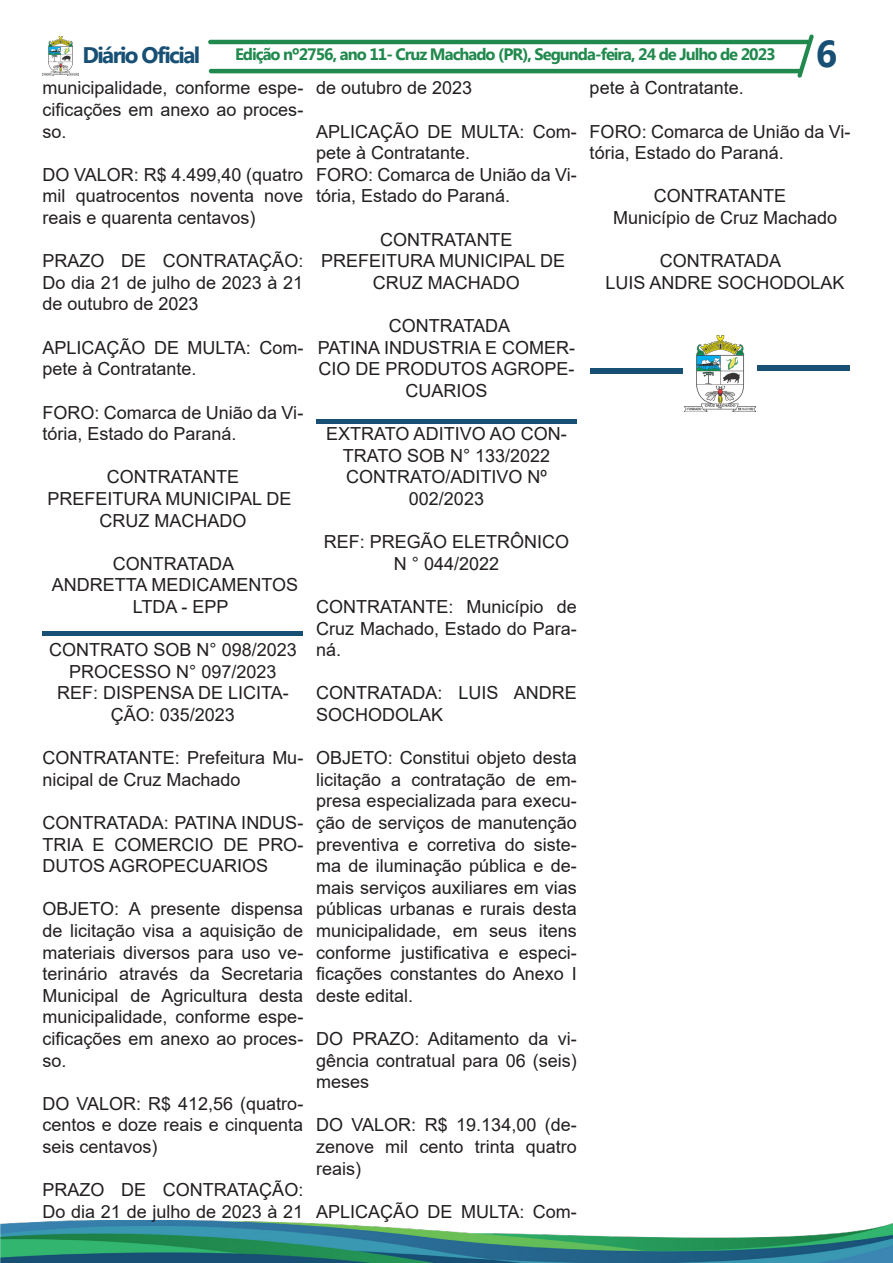
<style>
.page{position:relative;width:893px;height:1263px;background:#fff}
.page>*{position:absolute;margin:0;border:0;box-sizing:border-box;transform-origin:0 0}
.t1{font:700 37.5px "Myanmar Text";color:#175074}
.t2{font:700 22.5px "Myanmar Text";letter-spacing:-.07em;color:#175074}
.t3{font:18px/21.6px "Arial";color:#231f20;text-align:justify}
.t4{font:700 16.5px "Myanmar Text";letter-spacing:-.06em;color:#20894d}
</style>
<div class="page">
<hr style="left:208px;top:40px;width:602px;height:4px;background:#20894d;border-radius:2px">
<hr style="left:209px;top:69px;width:593px;height:4px;background:#20894d;border-radius:2px">
<img style="left:43px;top:37px;width:36px;height:38px">
<svg style="left:797px;top:34px;width:17px;height:44px"></svg>
<img style="left:0;top:1220px;width:893px;height:43px">
<svg style="left:590px;top:368px;width:93px;height:6px"></svg>
<img style="left:685px;top:336px;width:70px;height:75px">
<svg style="left:757px;top:365px;width:93px;height:6px"></svg>
<svg style="left:316px;top:419px;width:261px;height:4px"></svg>
<svg style="left:43px;top:631px;width:260px;height:5px"></svg>
<p class="t2" style="left:82px;top:42px;width:119px">Diário Oficial</p>
<p class="t4" style="left:235px;top:45px;width:542px">Edição nº2756, ano 11- Cruz Machado (PR), Segunda-feira, 24 de Julho de 2023</p>
<p class="t1" style="left:816px;top:32px;width:23px">6</p>
<p class="t3" style="left:590px;top:77px;width:156px">pete à Contratante.</p>
<p class="t3" style="left:590px;top:120px;width:262px">FORO: Comarca de União da Vi&shy;tória, Estado do Paraná.</p>
<p class="t3" style="left:654px;top:185px;width:134px">CONTRATANTE</p>
<p class="t3" style="left:613px;top:207px;width:226px">Município de Cruz Machado</p>
<p class="t3" style="left:660px;top:250px;width:123px">CONTRATADA</p>
<p class="t3" style="left:605px;top:272px;width:241px">LUIS ANDRE SOCHODOLAK</p>
<p class="t3" style="left:43px;top:77px;width:262px">municipalidade, conforme espe&shy;cificações em anexo ao proces&shy;so.</p>
<p class="t3" style="left:43px;top:164px;width:262px">DO VALOR: R$ 4.499,40 (quatro mil quatrocentos noventa nove reais e quarenta centavos)</p>
<p class="t3" style="left:43px;top:250px;width:262px">PRAZO DE CONTRATAÇÃO:<br>Do dia 21 de julho de 2023 à 21 de outubro de 2023</p>
<p class="t3" style="left:43px;top:336px;width:262px">APLICAÇÃO DE MULTA: Com&shy;pete à Contratante.</p>
<p class="t3" style="left:43px;top:401px;width:262px">FORO: Comarca de União da Vi&shy;tória, Estado do Paraná.</p>
<p class="t3" style="left:107px;top:466px;width:134px">CONTRATANTE</p>
<p class="t3" style="left:48px;top:488px;width:246px;text-align:center">PREFEITURA MUNICIPAL DE<br>CRUZ MACHADO</p>
<p class="t3" style="left:113px;top:552px;width:123px">CONTRATADA</p>
<p class="t3" style="left:52px;top:574px;width:248px">ANDRETTA MEDICAMENTOS</p>
<p class="t3" style="left:133px;top:596px;width:97px">LTDA - EPP</p>
<p class="t3" style="left:49px;top:639px;width:249px">CONTRATO SOB N° 098/2023</p>
<p class="t3" style="left:69px;top:660px;width:209px">PROCESSO N° 097/2023</p>
<p class="t3" style="left:57px;top:682px;width:233px;text-align:center">REF: DISPENSA DE LICITA-<br>ÇÃO: 035/2023</p>
<p class="t3" style="left:43px;top:747px;width:262px">CONTRATANTE: Prefeitura Mu&shy;nicipal de Cruz Machado</p>
<p class="t3" style="left:43px;top:812px;width:262px">CONTRATADA: PATINA INDUS-TRIA E COMERCIO DE PRO-DUTOS AGROPECUARIOS</p>
<p class="t3" style="left:43px;top:898px;width:262px">OBJETO: A presente dispensa de licitação visa a aquisição de materiais diversos para uso ve&shy;terinário através da Secretaria Municipal de Agricultura desta municipalidade, conforme espe&shy;cificações em anexo ao proces&shy;so.</p>
<p class="t3" style="left:43px;top:1092px;width:262px">DO VALOR: R$ 412,56 (quatro&shy;centos e doze reais e cinquenta seis centavos)</p>
<p class="t3" style="left:43px;top:1179px;width:262px">PRAZO DE CONTRATAÇÃO:<br>Do dia 21 de julho de 2023 à 21</p>
<p class="t3" style="left:316px;top:77px;width:158px">de outubro de 2023</p>
<p class="t3" style="left:316px;top:120px;width:262px">APLICAÇÃO DE MULTA: Com&shy;pete à Contratante.</p>
<p class="t3" style="left:316px;top:164px;width:262px">FORO: Comarca de União da Vi&shy;tória, Estado do Paraná.</p>
<p class="t3" style="left:380px;top:228px;width:134px">CONTRATANTE</p>
<p class="t3" style="left:321px;top:250px;width:246px;text-align:center">PREFEITURA MUNICIPAL DE<br>CRUZ MACHADO</p>
<p class="t3" style="left:389px;top:315px;width:123px">CONTRATADA</p>
<p class="t3" style="left:318px;top:336px;width:259px;text-align:center">PATINA INDUSTRIA E COMER-<br>CIO DE PRODUTOS AGROPE-<br>CUARIOS</p>
<p class="t3" style="left:326px;top:423px;width:242px;text-align:center">EXTRATO ADITIVO AO CON-<br>TRATO SOB N° 133/2022</p>
<p class="t3" style="left:346px;top:466px;width:202px;text-align:center">CONTRATO/ADITIVO Nº<br>002/2023</p>
<p class="t3" style="left:324px;top:531px;width:247px;text-align:center">REF: PREGÃO ELETRÔNICO<br>N ° 044/2022</p>
<p class="t3" style="left:316px;top:596px;width:262px">CONTRATANTE: Município de Cruz Machado, Estado do Para&shy;ná.</p>
<p class="t3" style="left:316px;top:682px;width:262px">CONTRATADA: LUIS ANDRE<br>SOCHODOLAK</p>
<p class="t3" style="left:316px;top:747px;width:262px">OBJETO: Constitui objeto desta licitação a contratação de em&shy;presa especializada para execu&shy;ção de serviços de manutenção preventiva e corretiva do siste&shy;ma de iluminação pública e de&shy;mais serviços auxiliares em vias públicas urbanas e rurais desta municipalidade, em seus itens conforme justificativa e especi&shy;ficações constantes do Anexo I deste edital.</p>
<p class="t3" style="left:316px;top:1028px;width:262px">DO PRAZO: Aditamento da vi&shy;gência contratual para 06 (seis) meses</p>
<p class="t3" style="left:316px;top:1114px;width:262px">DO VALOR: R$ 19.134,00 (de&shy;zenove mil cento trinta quatro reais)</p>
<p class="t3" style="left:316px;top:1200px;width:262px">APLICAÇÃO DE MULTA: Com-</p>
</div>
